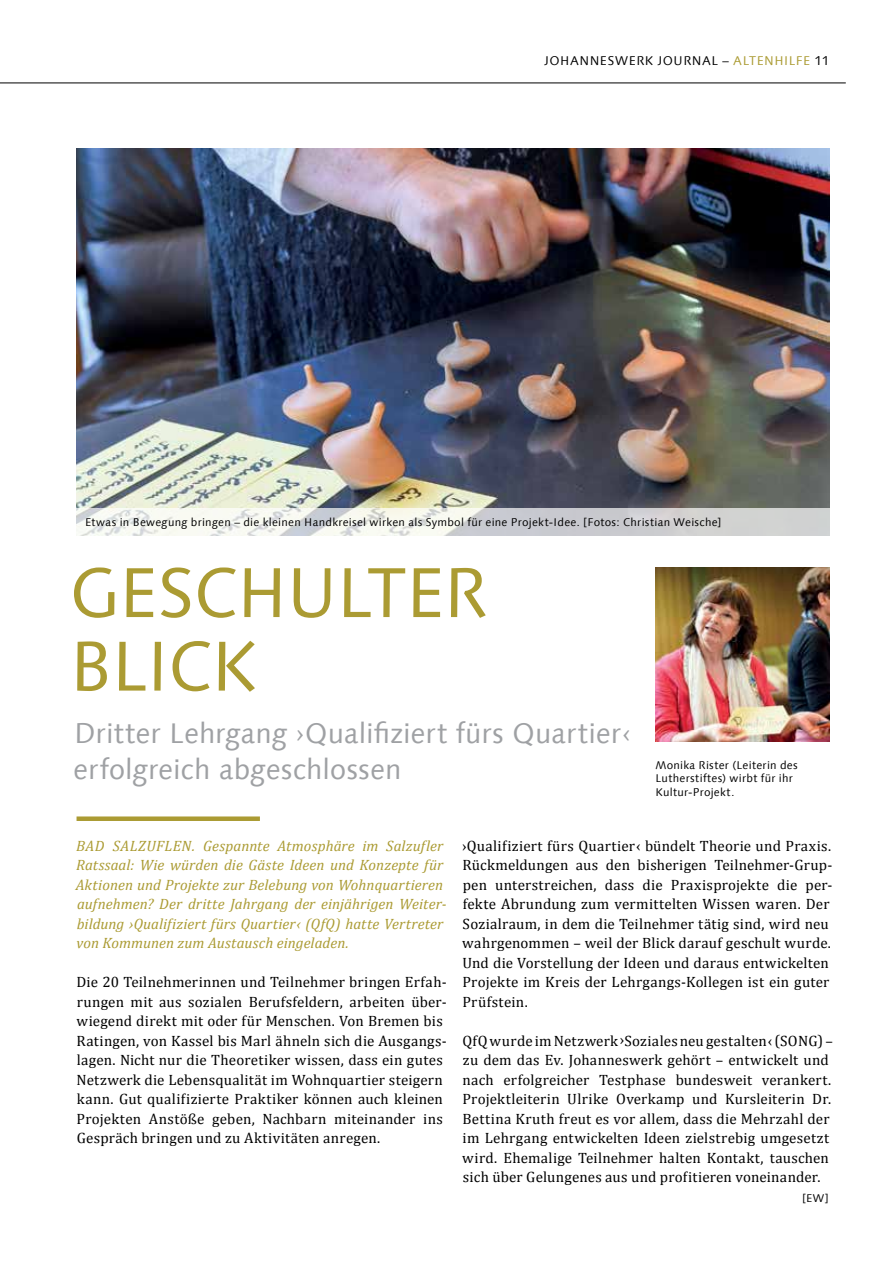
<style>
.page{position:relative;width:893px;height:1263px;background:#fff}
.page>*{position:absolute;margin:0;border:0;box-sizing:border-box;transform-origin:0 0}
.t1{font:70.5px/73.5px "Linotype Syntax Com";letter-spacing:-.015em;color:#ab9b33}
.t2{font:28.5px/36px "Linotype Syntax Com";color:#9fa1a4}
.t3{font:15px/19.5px "Cambria";letter-spacing:.015em;color:#000}
.t4{font:italic 15px/19.5px "Cambria";letter-spacing:.005em;color:#ab9b33}
.t5{font:12.75px "Linotype Syntax Com";letter-spacing:.04em;color:#000}
.t6{font:11.25px/13.5px "Linotype Syntax Com";letter-spacing:.025em;color:#000}
.s1{color:#ab9b33}
</style>
<div class="page">
<hr style="left:0;top:83px;width:846px;height:1px;background:#000">
<div style="left:77px;top:816px;width:183px;height:5px;background:#ab9b33"></div>
<img style="left:77px;top:149px;width:752px;height:359px">
<img style="left:655px;top:567px;width:174px;height:174px">
<svg style="left:76px;top:508px;width:754px;height:28px"></svg>
<p class="t5" style="left:544px;top:52px;width:286px">JOHANNESWERK JOURNAL – <span class="s1">ALTENHILFE</span> 11</p>
<p class="t6" style="left:85px;top:515px;width:638px">Etwas in Bewegung bringen – die kleinen Handkreisel wirken als Symbol für eine Projekt-Idee. [Fotos: Christian Weische]</p>
<h1 class="t1" style="left:69px;top:555px;width:420px">GESCHULTER<br>BLICK</h1>
<h2 class="t2" style="left:73px;top:715px;width:559px">Dritter Lehrgang ›Qualifiziert fürs Quartier‹ erfolgreich abgeschlossen</h2>
<p class="t6" style="left:655px;top:758px;width:144px">Monika Rister (Leiterin des<br>Lutherstiftes) wirbt für ihr<br>Kultur-Projekt.</p>
<p class="t4" style="left:76px;top:835px;width:372px">BAD SALZUFLEN. Gespannte Atmosphäre im Salzufler Ratssaal: Wie würden die Gäste Ideen und Konzepte für Aktionen und Projekte zur Belebung von Wohnquartieren aufnehmen? Der dritte Jahrgang der einjährigen Weiter&shy;bildung ›Qualifiziert fürs Quartier ‹ (QfQ) hatte Vertreter von Kommunen zum Austausch eingeladen.</p>
<p class="t3" style="left:76px;top:972px;width:372px">Die 20 Teilnehmerinnen und Teilnehmer bringen Erfah&shy;rungen mit aus sozialen Berufsfeldern, arbeiten über&shy;wiegend direkt mit oder für Menschen. Von Bremen bis Ratingen, von Kassel bis Marl ähneln sich die Ausgangs&shy;lagen. Nicht nur die Theoretiker wissen, dass ein gutes Netzwerk die Lebensqualität im Wohnquartier steigern kann. Gut qualifizierte Praktiker können auch kleinen Projekten Anstöße geben, Nachbarn miteinander ins Gespräch bringen und zu Aktivitäten anregen.</p>
<p class="t3" style="left:462px;top:836px;width:372px">›Qualifiziert fürs Quartier ‹ bündelt Theorie und Praxis.<br>Rückmeldungen aus den bisherigen Teilnehmer-Grup&shy;pen unterstreichen, dass die Praxisprojekte die per&shy;fekte Abrundung zum vermittelten Wissen waren. Der Sozialraum, in dem die Teilnehmer tätig sind, wird neu wahrgenommen – weil der Blick darauf geschult wurde.<br>Und die Vorstellung der Ideen und daraus entwickelten Projekte im Kreis der Lehrgangs-Kollegen ist ein guter Prüfstein.</p>
<p class="t3" style="left:462px;top:1031px;width:372px">QfQ wurde im Netzwerk ›Soziales neu gestalten ‹ (SONG) – zu dem das Ev. Johanneswerk gehört – entwickelt und nach erfolgreicher Testphase bundesweit verankert.<br>Projektleiterin Ulrike Overkamp und Kursleiterin Dr.<br>Bettina Kruth freut es vor allem, dass die Mehrzahl der im Lehrgang entwickelten Ideen zielstrebig umgesetzt wird. Ehemalige Teilnehmer halten Kontakt, tauschen sich über Gelungenes aus und profitieren voneinander.</p>
<p class="t6" style="left:802px;top:1191px;width:28px">[EW]</p>
</div>
